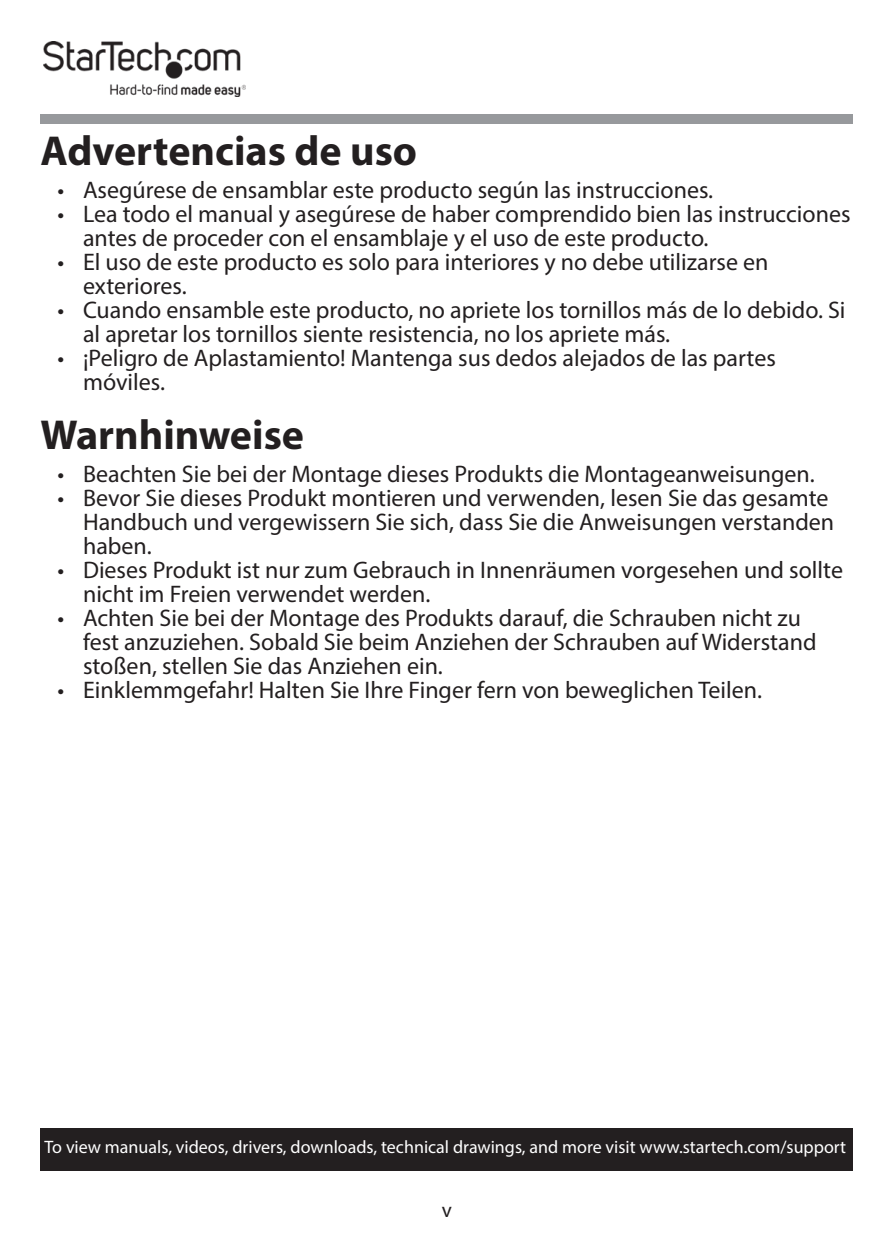
<style>
.page{position:relative;width:893px;height:1259px;background:#fff}
.page>*{position:absolute;margin:0;border:0;box-sizing:border-box;transform-origin:0 0}
.t1{font:700 42px "Myriad Pro";color:#231f20}
.t2{font:24px/24px "Myriad Pro";color:#231f20}
.t3{font:21px "Myriad Pro";color:#231f20}
.t4{font:18px "Myriad Pro";color:#fff}
</style>
<div class="page">
<img style="left:43px;top:42px;width:203px;height:55px">
<div style="left:40px;top:1128px;width:812px;height:42px;background:#231f20"></div>
<div style="left:40px;top:115px;width:812px;height:9px;background:#97999c"></div>
<h1 class="t1" style="left:40px;top:124px;width:378px">Advertencias de uso</h1>
<p class="t2" style="left:58px;top:178px;width:657px">• Asegúrese de ensamblar este producto según las instrucciones.</p>
<p class="t2" style="left:83px;top:202px;width:769px;text-indent:-26px">• Lea todo el manual y asegúrese de haber comprendido bien las instrucciones antes de proceder con el ensamblaje y el uso de este producto.</p>
<p class="t2" style="left:83px;top:250px;width:687px;text-indent:-26px">• El uso de este producto es solo para interiores y no debe utilizarse en exteriores.</p>
<p class="t2" style="left:83px;top:298px;width:764px;text-indent:-26px">• Cuando ensamble este producto, no apriete los tornillos más de lo debido. Si al apretar los tornillos siente resistencia, no los apriete más.</p>
<p class="t2" style="left:83px;top:346px;width:694px;text-indent:-26px">• ¡Peligro de Aplastamiento! Mantenga sus dedos alejados de las partes móviles.</p>
<h1 class="t1" style="left:40px;top:407px;width:265px">Warnhinweise</h1>
<p class="t2" style="left:58px;top:461px;width:759px">• Beachten Sie bei der Montage dieses Produkts die Montageanweisungen.</p>
<p class="t2" style="left:83px;top:485px;width:753px;text-indent:-26px">• Bevor Sie dieses Produkt montieren und verwenden, lesen Sie das gesamte<br>Handbuch und vergewissern Sie sich, dass Sie die Anweisungen verstanden haben.</p>
<p class="t2" style="left:83px;top:557px;width:761px;text-indent:-26px">• Dieses Produkt ist nur zum Gebrauch in Innenräumen vorgesehen und sollte nicht im Freien verwendet werden.</p>
<p class="t2" style="left:83px;top:605px;width:735px;text-indent:-26px">• Achten Sie bei der Montage des Produkts darauf, die Schrauben nicht zu fest anzuziehen. Sobald Sie beim Anziehen der Schrauben auf Widerstand stoßen, stellen Sie das Anziehen ein.</p>
<p class="t2" style="left:58px;top:677px;width:706px">• Einklemmgefahr! Halten Sie Ihre Finger fern von beweglichen Teilen.</p>
<p class="t4" style="left:45px;top:1135px;width:803px">To view manuals, videos, drivers, downloads, technical drawings, and more visit www.startech.com/support</p>
<p class="t3" style="left:442px;top:1197px;width:12px">v</p>
</div>
